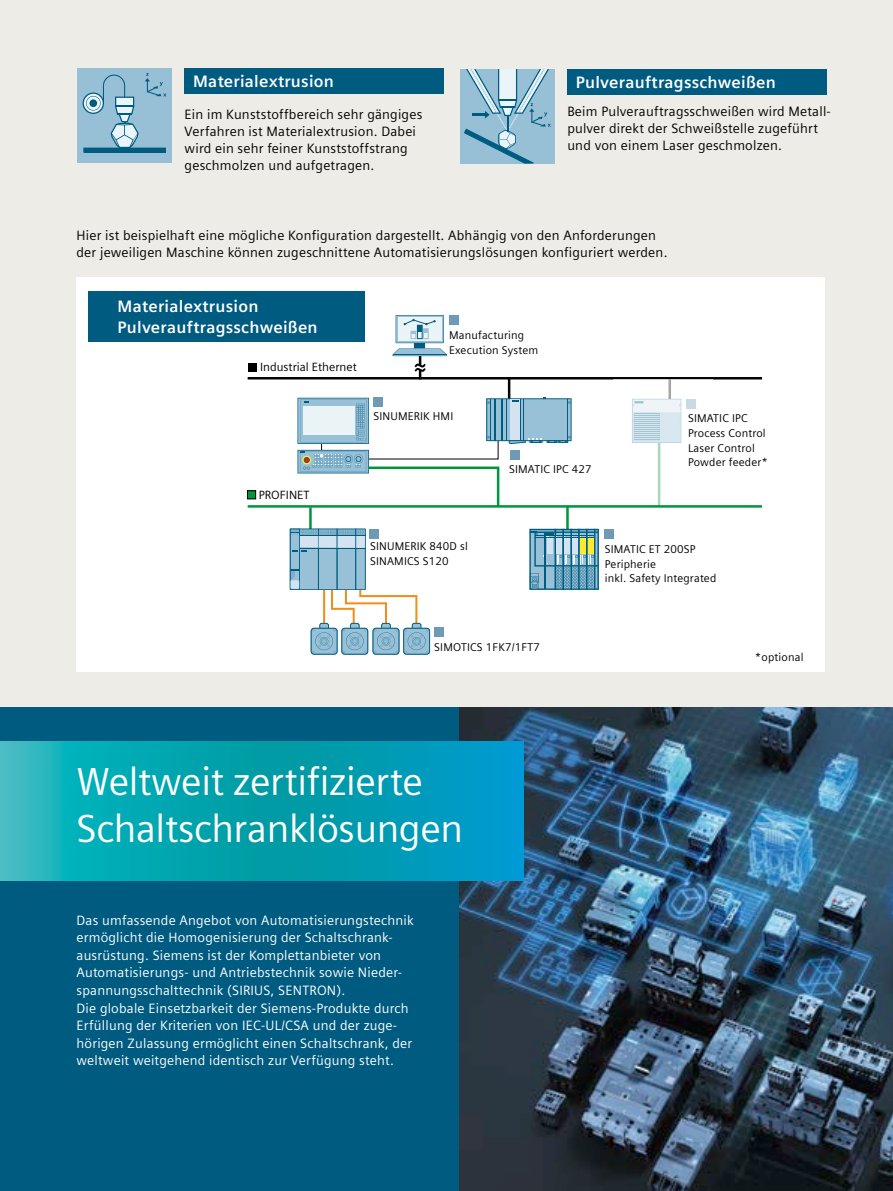
<style>
.page{position:relative;width:893px;height:1191px;background:#edece6}
.page>*{position:absolute;margin:0;border:0;box-sizing:border-box;transform-origin:0 0}
.t1{font:39px/46.8px "Siemens Sans Global";letter-spacing:-.01em;color:#fff}
.t2{font:700 16.5px/21.5px "Siemens Sans Global";letter-spacing:.015em;color:#fff}
.t3{font:13.5px/17.5px "Siemens Sans Global";letter-spacing:.015em;color:#fff}
.t4{font:13.5px/17px "Siemens Sans Global";letter-spacing:.015em;color:#000}
.t5{font:11.85px "Siemens Sans Global";color:#000}
.t6{font:11.25px/14.7px "Siemens Sans Global";letter-spacing:.015em;color:#000}
</style>
<div class="page">
<div style="left:0;top:707px;width:485px;height:484px;background:#005b81"></div>
<div style="left:567px;top:69px;width:260px;height:26px;background:#005b81"></div>
<div style="left:460px;top:69px;width:95px;height:95px;background:#97c0d6"></div>
<svg style="left:464px;top:69px;width:87px;height:95px"></svg>
<div style="left:185px;top:68px;width:259px;height:26px;background:#005b81"></div>
<div style="left:77px;top:68px;width:95px;height:95px;background:#97c0d6"></div>
<svg style="left:83px;top:73px;width:83px;height:79px"></svg>
<img style="left:459px;top:707px;width:434px;height:484px">
<svg style="left:0;top:741px;width:523px;height:139px"></svg>
<div style="left:77px;top:277px;width:748px;height:394px;background:#fff"></div>
<div style="left:88px;top:291px;width:276px;height:51px;background:#005b81"></div>
<hr style="left:248px;top:377px;width:514px;height:2px;background:#060505">
<hr style="left:248px;top:505px;width:514px;height:2px;background:#00963f">
<div style="left:249px;top:363px;width:8px;height:8px;background:#000"></div>
<div style="left:247px;top:491px;width:9px;height:8px;background:#00963f"></div>
<div style="left:247px;top:490px;width:9px;height:9px;border:1px solid #000"></div>
<hr style="left:566px;top:506px;width:3px;height:28px;background:#00963f">
<hr style="left:508px;top:377px;width:2px;height:44px;background:#060505">
<div style="left:604px;top:529px;width:10px;height:9px;background:#6e9ab5"></div>
<svg style="left:529px;top:529px;width:70px;height:61px"></svg>
<svg style="left:297px;top:397px;width:275px;height:112px"></svg>
<hr style="left:309px;top:507px;width:3px;height:42px;background:#00963f">
<div style="left:434px;top:627px;width:10px;height:10px;background:#6e9ab5"></div>
<svg style="left:290px;top:529px;width:140px;height:125px"></svg>
<svg style="left:613px;top:379px;width:99px;height:126px"></svg>
<div style="left:449px;top:315px;width:9px;height:10px;background:#6e9ab5"></div>
<div style="left:373px;top:397px;width:10px;height:10px;background:#6e9ab5"></div>
<svg style="left:393px;top:315px;width:54px;height:62px"></svg>
<p class="t2" style="left:193px;top:70px;width:142px">Materialextrusion</p>
<p class="t4" style="left:185px;top:106px;width:239px">Ein im Kunststoffbereich sehr gängiges Verfahren ist Materialextrusion. Dabei wird ein sehr feiner Kunststoffstrang geschmolzen und aufgetragen.</p>
<p class="t2" style="left:576px;top:71px;width:202px">Pulverauftragsschweißen</p>
<p class="t4" style="left:567px;top:103px;width:265px">Beim Pulverauftragsschweißen wird Metall&shy;pulver direkt der Schweißstelle zugeführt und von einem Laser geschmolzen.</p>
<p class="t4" style="left:77px;top:227px;width:592px">Hier ist beispielhaft eine mögliche Konfiguration dargestellt. Abhängig von den Anforderungen der jeweiligen Maschine können zugeschnittene Automatisierungslösungen konfiguriert werden.</p>
<p class="t2" style="left:118px;top:295px;width:202px">Materialextrusion<br>Pulverauftragsschweißen</p>
<p class="t5" style="left:260px;top:358px;width:98px">Industrial Ethernet</p>
<p class="t6" style="left:449px;top:328px;width:91px">Manufacturing<br>Execution System</p>
<p class="t6" style="left:373px;top:409px;width:81px">SINUMERIK HMI</p>
<p class="t5" style="left:259px;top:486px;width:52px">PROFINET</p>
<p class="t6" style="left:509px;top:462px;width:84px">SIMATIC IPC 427</p>
<p class="t6" style="left:688px;top:411px;width:82px">SIMATIC IPC<br>Process Control<br>Laser Control<br>Powder feeder*</p>
<p class="t6" style="left:370px;top:539px;width:99px">SINUMERIK 840D sl<br>SINAMICS S120</p>
<p class="t6" style="left:605px;top:542px;width:113px">SIMATIC ET 200SP<br>Peripherie<br>inkl. Safety Integrated</p>
<p class="t6" style="left:434px;top:640px;width:107px">SIMOTICS 1FK7/1FT7</p>
<p class="t6" style="left:755px;top:650px;width:50px">*optional</p>
<h1 class="t1" style="left:77px;top:760px;width:388px">Weltweit zertifizierte<br>Schaltschranklösungen</h1>
<p class="t3" style="left:77px;top:912px;width:339px">Das umfassende Angebot von Automatisierungstechnik ermöglicht die Homogenisierung der Schaltschrank&shy;ausrüstung. Siemens ist der Komplettanbieter von Automatisierungs- und Antriebstechnik sowie Nieder&shy;spannungsschalttechnik (SIRIUS, SENTRON).<br>Die globale Einsetzbarkeit der Siemens-Produkte durch Erfüllung der Kriterien von IEC-UL/CSA und der zuge&shy;hörigen Zulassung ermöglicht einen Schaltschrank, der weltweit weitgehend identisch zur Verfügung steht.</p>
</div>
